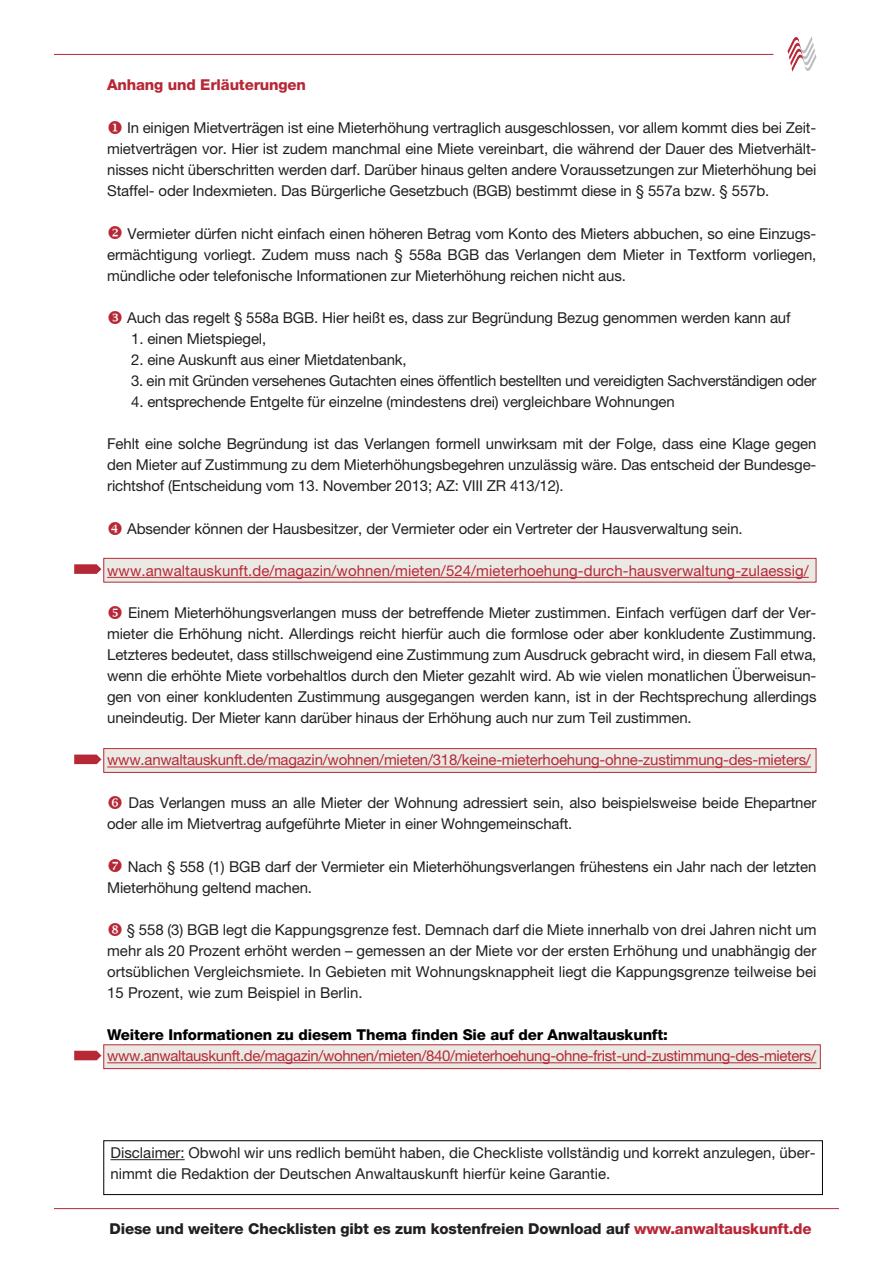
<style>
.page{position:relative;width:893px;height:1263px;background:#fff}
.page>*{position:absolute;margin:0;border:0;box-sizing:border-box;transform-origin:0 0}
.t1{font:15px/21px "Helvetica Neue LT Pro";letter-spacing:-.01em;color:#231f20;text-align:justify}
.t2{font:15px "Helvetica Neue LT Pro";letter-spacing:-.015em;color:#b72837}
.t3{font:15px "Helvetica Neue LT Pro";letter-spacing:.005em;color:#b72837}
.t4{font:800 15px "Helvetica Neue LT Pro";letter-spacing:-.01em;color:#231f20}
.t5{font:800 15px "Helvetica Neue LT Pro";letter-spacing:-.01em;color:#000}
.t6{font:800 15px "Helvetica Neue LT Pro";letter-spacing:-.01em;color:#b72837}
.s1{color:#b72837}
</style>
<div class="page">
<div style="left:103px;top:748px;width:713px;height:25px;background:#ebe9e4;border:1px solid #b72837"></div>
<div style="left:103px;top:1044px;width:718px;height:25px;background:#ebe9e4;border:1px solid #b72837"></div>
<div style="left:103px;top:558px;width:713px;height:24px;background:#ebe9e4;border:1px solid #b72837"></div>
<hr style="left:107px;top:577px;width:702px;height:1px;background:#b72837">
<hr style="left:107px;top:767px;width:704px;height:1px;background:#b72837">
<hr style="left:107px;top:1062px;width:709px;height:1px;background:#b72837">
<hr style="left:54px;top:1208px;width:785px;height:1px;background:#b72837">
<svg style="left:74px;top:754px;width:27px;height:10px"></svg>
<svg style="left:74px;top:1051px;width:27px;height:9px"></svg>
<svg style="left:74px;top:564px;width:27px;height:10px"></svg>
<svg style="left:788px;top:36px;width:28px;height:36px"></svg>
<hr style="left:54px;top:54px;width:719px;height:1px;background:#b72837">
<hr style="left:111px;top:1159px;width:74px;height:1px;background:#231f20">
<div style="left:103px;top:1140px;width:720px;height:55px;border:1px solid #000"></div>
<p class="t6" style="left:107px;top:76px;width:200px">Anhang und Erläuterungen</p>
<p class="t1" style="left:107px;top:117px;width:711px"><span class="s1">◆</span> In einigen Mietverträgen ist eine Mieterhöhung vertraglich ausgeschlossen, vor allem kommt dies bei Zeit&shy;mietverträgen vor. Hier ist zudem manchmal eine Miete vereinbart, die während der Dauer des Mietverhält&shy;nisses nicht überschritten werden darf. Darüber hinaus gelten andere Voraussetzungen zur Mieterhöhung bei Staffel- oder Indexmieten. Das Bürgerliche Gesetzbuch (BGB) bestimmt diese in § 557a bzw. § 557b.</p>
<p class="t1" style="left:107px;top:223px;width:711px"><span class="s1">❖</span> Vermieter dürfen nicht einfach einen höheren Betrag vom Konto des Mieters abbuchen, so eine Einzugs&shy;ermächtigung vorliegt. Zudem muss nach § 558a BGB das Verlangen dem Mieter in Textform vorliegen, mündliche oder telefonische Informationen zur Mieterhöhung reichen nicht aus.</p>
<p class="t1" style="left:127px;top:307px;width:665px">Auch das regelt § 558a BGB. Hier heißt es, dass zur Begründung Bezug genommen werden kann auf</p>
<p class="t1" style="left:131px;top:328px;width:137px">1. einen Mietspiegel,</p>
<p class="t1" style="left:131px;top:349px;width:277px">2. eine Auskunft aus einer Mietdatenbank,</p>
<p class="t1" style="left:131px;top:370px;width:687px">3. ein mit Gründen versehenes Gutachten eines öffentlich bestellten und vereidigten Sachverständigen oder</p>
<p class="t1" style="left:131px;top:391px;width:545px">4. entsprechende Entgelte für einzelne (mindestens drei) vergleichbare Wohnungen</p>
<p class="t1" style="left:107px;top:433px;width:711px">Fehlt eine solche Begründung ist das Verlangen formell unwirksam mit der Folge, dass eine Klage gegen den Mieter auf Zustimmung zu dem Mieterhöhungsbegehren unzulässig wäre. Das entscheid der Bundesge&shy;richtshof (Entscheidung vom 13. November 2013; AZ: VIII ZR 413/12).</p>
<p class="t1" style="left:127px;top:518px;width:617px">Absender können der Hausbesitzer, der Vermieter oder ein Vertreter der Hausverwaltung sein.</p>
<p class="t3" style="left:107px;top:562px;width:703px">www.anwaltauskunft.de/magazin/wohnen/mieten/524/mieterhoehung-durch-hausverwaltung-zulaessig/</p>
<p class="t1" style="left:107px;top:602px;width:711px;text-indent:21px">Einem Mieterhöhungsverlangen muss der betreffende Mieter zustimmen. Einfach verfügen darf der Ver&shy;mieter die Erhöhung nicht. Allerdings reicht hierfür auch die formlose oder aber konkludente Zustimmung.<br>Letzteres bedeutet, dass stillschweigend eine Zustimmung zum Ausdruck gebracht wird, in diesem Fall etwa, wenn die erhöhte Miete vorbehaltlos durch den Mieter gezahlt wird. Ab wie vielen monatlichen Überweisun&shy;gen von einer konkludenten Zustimmung ausgegangen werden kann, ist in der Rechtsprechung allerdings uneindeutig. Der Mieter kann darüber hinaus der Erhöhung auch nur zum Teil zustimmen.</p>
<p class="t2" style="left:107px;top:751px;width:705px">www.anwaltauskunft.de/magazin/wohnen/mieten/318/keine-mieterhoehung-ohne-zustimmung-des-mieters/</p>
<p class="t1" style="left:107px;top:792px;width:711px;text-indent:21px">Das Verlangen muss an alle Mieter der Wohnung adressiert sein, also beispielsweise beide Ehepartner oder alle im Mietvertrag aufgeführte Mieter in einer Wohngemeinschaft.</p>
<p class="t1" style="left:107px;top:856px;width:711px;text-indent:21px">Nach § 558 (1) BGB darf der Vermieter ein Mieterhöhungsverlangen frühestens ein Jahr nach der letzten<br>Mieterhöhung geltend machen.</p>
<p class="t1" style="left:107px;top:919px;width:711px;text-indent:20px">§ 558 (3) BGB legt die Kappungsgrenze fest. Demnach darf die Miete innerhalb von drei Jahren nicht um mehr als 20 Prozent erhöht werden – gemessen an der Miete vor der ersten Erhöhung und unabhängig der ortsüblichen Vergleichsmiete. In Gebieten mit Wohnungsknappheit liegt die Kappungsgrenze teilweise bei 15 Prozent, wie zum Beispiel in Berlin.</p>
<p class="t5" style="left:107px;top:1026px;width:562px">Weitere Informationen zu diesem Thema finden Sie auf der Anwaltauskunft:</p>
<p class="t2" style="left:107px;top:1047px;width:710px">www.anwaltauskunft.de/magazin/wohnen/mieten/840/mieterhoehung-ohne-frist-und-zustimmung-des-mieters/</p>
<p class="t1" style="left:111px;top:1142px;width:707px">Disclaimer: Obwohl wir uns redlich bemüht haben, die Checkliste vollständig und korrekt anzulegen, über&shy;nimmt die Redaktion der Deutschen Anwaltauskunft hierfür keine Garantie.</p>
<p class="t4" style="left:109px;top:1220px;width:704px">Diese und weitere Checklisten gibt es zum kostenfreien Download auf <span class="s1">www.anwaltauskunft.de</span></p>
</div>
